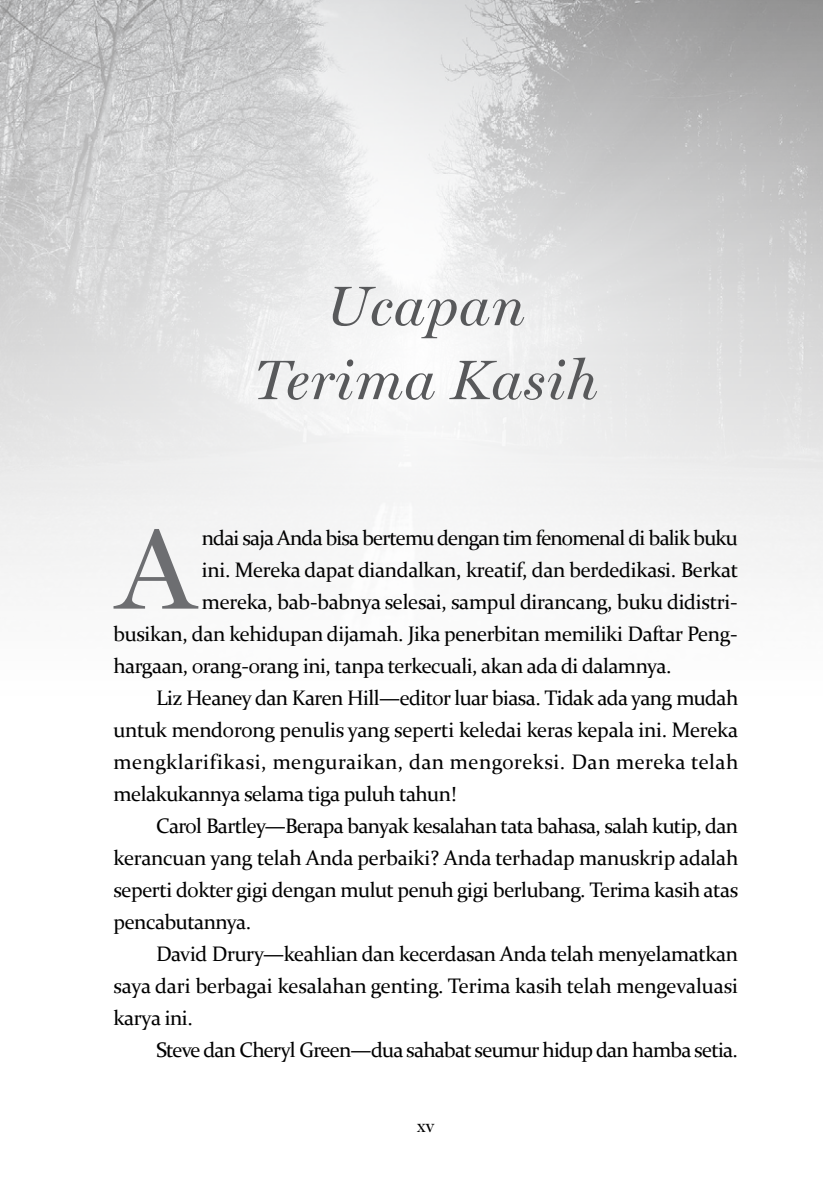
<style>
.page{position:relative;width:823px;height:1191px;background:#fff}
.page>*{position:absolute;margin:0;border:0;box-sizing:border-box;transform-origin:0 0}
.t1{font:114.8px "Miller Display";color:#6d6e71}
.t2{font:italic 56px/74px "Miller Display";letter-spacing:.025em;color:#58595b;text-align:center}
.t3{font:21px "Constantia";letter-spacing:-.025em;color:#000}
.t4{font:21px "Constantia";letter-spacing:-.005em;color:#000}
.t5{font:21px "Constantia";letter-spacing:.02em;color:#000}
.t6{font:18px "Miller Display";color:#000}
</style>
<div class="page">
<img style="left:0;top:0;width:822px;height:588px">
<h2 class="t2" style="left:253px;top:269px;width:346px">Ucapan<br>Terima Kasih</h2>
<h1 class="t1" style="left:116px;top:501px;width:81px">A</h1>
<p class="t3" style="left:202px;top:523px;width:537px">ndai saja Anda bisa bertemu dengan tim fenomenal di balik buku</p>
<p class="t3" style="left:202px;top:555px;width:537px">ini. Mereka dapat diandalkan, kreatif, dan berdedikasi. Berkat</p>
<p class="t3" style="left:202px;top:587px;width:535px">mereka, bab-babnya selesai, sampul dirancang, buku didistri-</p>
<p class="t3" style="left:113px;top:619px;width:623px">busikan, dan kehidupan dijamah. Jika penerbitan memiliki Daftar Peng-</p>
<p class="t3" style="left:113px;top:651px;width:559px">hargaan, orang-orang ini, tanpa terkecuali, akan ada di dalamnya.</p>
<p class="t3" style="left:156px;top:683px;width:583px">Liz Heaney dan Karen Hill—editor luar biasa. Tidak ada yang mudah</p>
<p class="t3" style="left:113px;top:715px;width:625px">untuk mendorong penulis yang seperti keledai keras kepala ini. Mereka</p>
<p class="t5" style="left:113px;top:747px;width:626px">mengklarifikasi, menguraikan, dan mengoreksi. Dan mereka telah</p>
<p class="t3" style="left:113px;top:779px;width:344px">melakukannya selama tiga puluh tahun!</p>
<p class="t3" style="left:156px;top:811px;width:583px">Carol Bartley—Berapa banyak kesalahan tata bahasa, salah kutip, dan</p>
<p class="t3" style="left:113px;top:843px;width:626px">kerancuan yang telah Anda perbaiki? Anda terhadap manuskrip adalah</p>
<p class="t3" style="left:113px;top:875px;width:626px">seperti dokter gigi dengan mulut penuh gigi berlubang. Terima kasih atas</p>
<p class="t3" style="left:113px;top:907px;width:139px">pencabutannya.</p>
<p class="t3" style="left:156px;top:939px;width:583px">David Drury—keahlian dan kecerdasan Anda telah menyelamatkan</p>
<p class="t4" style="left:113px;top:971px;width:625px">saya dari berbagai kesalahan genting. Terima kasih telah mengevaluasi</p>
<p class="t3" style="left:113px;top:1003px;width:81px">karya ini.</p>
<p class="t3" style="left:156px;top:1035px;width:583px">Steve dan Cheryl Green—dua sahabat seumur hidup dan hamba setia.</p>
<p class="t6" style="left:417px;top:1115px;width:19px">xv</p>
</div>
